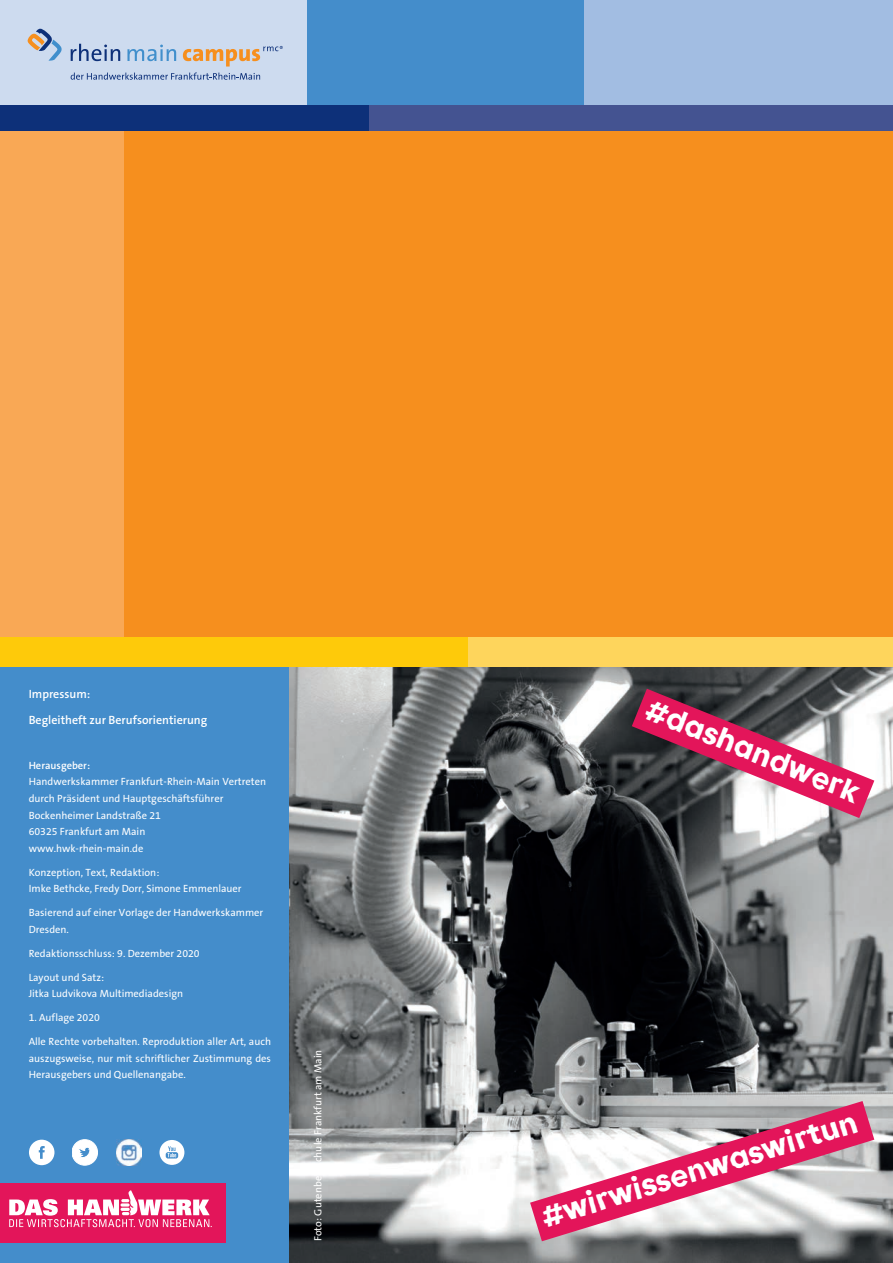
<style>
.page{position:relative;width:893px;height:1263px;background:#fff}
.page>*{position:absolute;margin:0;border:0;box-sizing:border-box;transform-origin:0 0}
.t1{font:27px "LINO PRESS7.2";color:#fff}
.t2{font:600 12px/25.5px "The Sans B W6";color:#fff}
.t3{font:10.5px/16.5px "The Sans B W5 Plain";color:#fff}
.t4{font:600 10.5px "The Sans B W6";color:#fff}
</style>
<div class="page">
<div style="left:579px;top:0;width:314px;height:105px;background:#a2bde2"></div>
<div style="left:307px;top:0;width:277px;height:105px;background:#448dcb"></div>
<div style="left:0;top:0;width:307px;height:105px;background:#cddbef"></div>
<div style="left:368px;top:105px;width:525px;height:27px;background:#445391"></div>
<div style="left:0;top:105px;width:368px;height:27px;background:#0d3079"></div>
<div style="left:123px;top:132px;width:770px;height:506px;background:#f68f1e"></div>
<div style="left:0;top:132px;width:123px;height:506px;background:#f9a855"></div>
<div style="left:468px;top:637px;width:425px;height:31px;background:#fed55c"></div>
<div style="left:0;top:637px;width:468px;height:31px;background:#feca0a"></div>
<img style="left:289px;top:667px;width:604px;height:596px">
<div style="left:0;top:667px;width:289px;height:596px;background:#448dcb"></div>
<svg style="left:530px;top:1101px;width:344px;height:140px"></svg>
<svg style="left:632px;top:689px;width:242px;height:129px"></svg>
<svg style="left:71px;top:44px;width:49px;height:17px"></svg>
<svg style="left:127px;top:45px;width:49px;height:16px"></svg>
<svg style="left:71px;top:73px;width:189px;height:7px"></svg>
<svg style="left:28px;top:29px;width:34px;height:32px"></svg>
<svg style="left:183px;top:46px;width:100px;height:21px"></svg>
<div style="left:0;top:1184px;width:225px;height:59px;background:#e3155a"></div>
<svg style="left:9px;top:1190px;width:203px;height:37px"></svg>
<svg style="left:29px;top:1140px;width:25px;height:25px"></svg>
<svg style="left:72px;top:1140px;width:26px;height:25px"></svg>
<img style="left:116px;top:1140px;width:26px;height:25px">
<svg style="left:159px;top:1140px;width:25px;height:25px"></svg>
<p class="t2" style="left:29px;top:682px;width:180px">Impressum:<br>Begleitheft zur Berufsorientierung</p>
<p class="t4" style="left:29px;top:759px;width:63px">Herausgeber:</p>
<p class="t3" style="left:29px;top:774px;width:239px">Handwerkskammer Frankfurt-Rhein-Main Vertreten durch Präsident und Hauptgeschäftsführer Bockenheimer Landstraße 21<br>60325 Frankfurt am Main<br>www.hwk-rhein-main.de</p>
<p class="t3" style="left:29px;top:864px;width:214px">Konzeption, Text, Redaktion:<br>Imke Bethcke, Fredy Dorr, Simone Emmenlauer</p>
<p class="t3" style="left:29px;top:904px;width:236px">Basierend auf einer Vorlage der Handwerkskammer<br>Dresden.</p>
<p class="t3" style="left:29px;top:945px;width:173px">Redaktionsschluss: 9. Dezember 2020</p>
<p class="t3" style="left:29px;top:969px;width:156px">Layout und Satz:<br>Jitka Ludvikova Multimediadesign</p>
<p class="t3" style="left:29px;top:1009px;width:73px">1. Auflage 2020</p>
<p class="t3" style="left:29px;top:1033px;width:244px;text-align:justify">Alle Rechte vorbehalten. Reproduktion aller Art, auch auszugsweise, nur mit schriftlicher Zustimmung des Herausgebers und Quellenangabe.</p>
<p class="t3" style="left:310px;top:1241px;width:193px;rotate:-90deg">Foto: Gutenbergschule Frankfurt am Main</p>
<h1 class="t1" style="left:653px;top:692px;width:230px;rotate:22deg">#dashandwerk</h1>
<h1 class="t1" style="left:537px;top:1201px;width:330px;rotate:-17deg">#wirwissenwaswirtun</h1>
</div>
